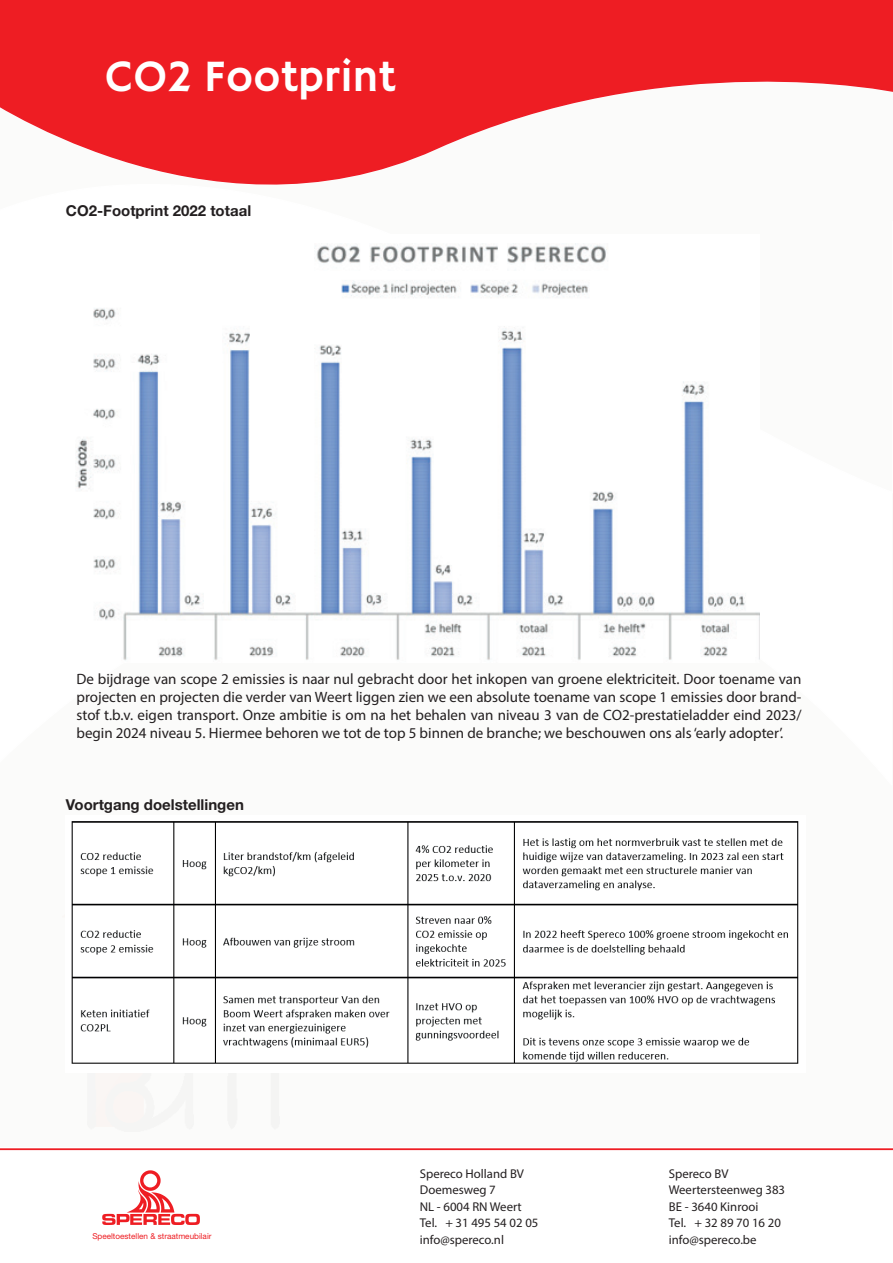
<style>
.page{position:relative;width:893px;height:1263px;background:#fff}
.page>*{position:absolute;margin:0;border:0;box-sizing:border-box;transform-origin:0 0}
.t1{font:45px "Hammersmith One";color:#fff}
.t2{font:15px/18px "Myriad Pro";color:#231f20;text-align:justify}
.t3{font:700 15px "Helvetica Neue LT Std";color:#231f20}
.t4{font:12.75px "Myriad Pro";color:#231f20}
.t5{font:8.1px "Helvetica Neue LT Std";color:#ee1d23}
</style>
<div class="page">
<svg style="left:102px;top:1170px;width:98px;height:55px"></svg>
<hr style="left:0;top:1148px;width:893px;height:2px;background:#ee1d23">
<svg style="left:0;top:0;width:893px;height:185px"></svg>
<img style="left:76px;top:243px;width:684px;height:417px">
<img style="left:71px;top:821px;width:728px;height:243px">
<h1 class="t1" style="left:105px;top:52px;width:293px">CO2 Footprint</h1>
<p class="t3" style="left:66px;top:201px;width:187px">CO2-Footprint 2022 totaal</p>
<p class="t2" style="left:77px;top:670px;width:727px">De bijdrage van scope 2 emissies is naar nul gebracht door het inkopen van groene elektriciteit. Door toename van projecten en projecten die verder van Weert liggen zien we een absolute toename van scope 1 emissies door brand&shy;stof t.b.v. eigen transport. Onze ambitie is om na het behalen van niveau 3 van de CO2-prestatieladder eind 2023/ begin 2024 niveau 5. Hiermee behoren we tot de top 5 binnen de branche; we beschouwen ons als ‘early adopter’.</p>
<p class="t3" style="left:66px;top:795px;width:180px">Voortgang doelstellingen</p>
<p class="t5" style="left:92px;top:1231px;width:121px">Speeltoestellen &amp; straatmeubilair</p>
<p class="t4" style="left:420px;top:1166px;width:106px">Spereco Holland BV</p>
<p class="t4" style="left:669px;top:1166px;width:61px">Spereco BV</p>
<p class="t4" style="left:420px;top:1182px;width:78px">Doemesweg 7</p>
<p class="t4" style="left:669px;top:1182px;width:118px">Weertersteenweg 383</p>
<p class="t4" style="left:420px;top:1199px;width:103px">NL - 6004 RN Weert</p>
<p class="t4" style="left:669px;top:1199px;width:91px">BE - 3640 Kinrooi</p>
<p class="t4" style="left:420px;top:1215px;width:120px">Tel. + 31 495 54 02 05</p>
<p class="t4" style="left:669px;top:1215px;width:114px">Tel. + 32 89 70 16 20</p>
<p class="t4" style="left:420px;top:1232px;width:86px">info@spereco.nl</p>
<p class="t4" style="left:669px;top:1232px;width:89px">info@spereco.be</p>
</div>
